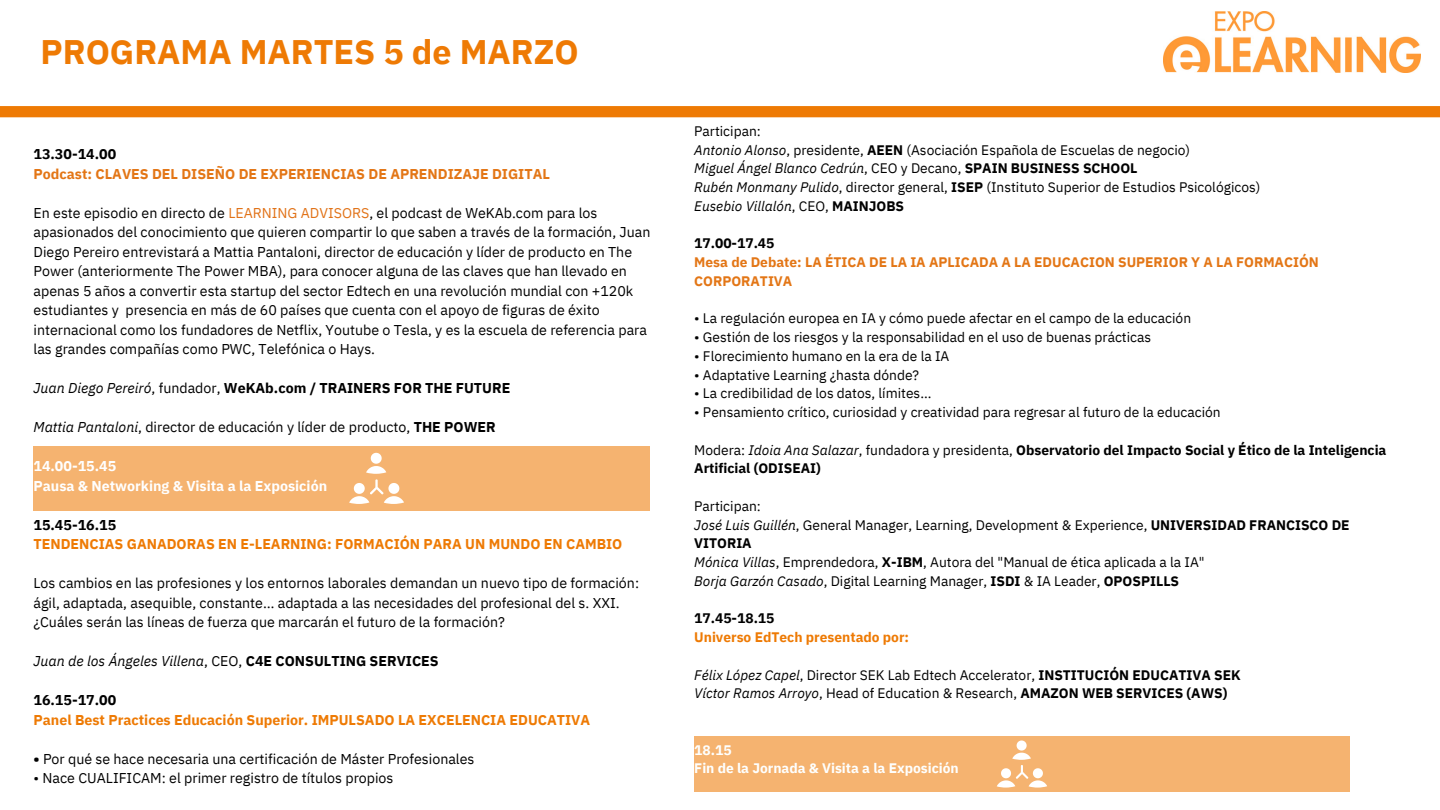
<style>
.page{position:relative;width:1440px;height:810px;background:#fff}
.page>*{position:absolute;margin:0;border:0;box-sizing:border-box;transform-origin:0 0}
.t1{font:700 34px "IBM Plex Sans";color:#ee7a04}
.t2{font:14.2px/19.5px "IBM Plex Sans";color:#000}
.t3{font:700 14.2px/19.5px "IBM Plex Sans";color:#ee7a04}
.t4{font:700 14.2px/19.5px "IBM Plex Sans";color:#e37616}
.t5{font:700 14.2px "IBM Plex Sans";color:#000}
.t6{font:italic 14.2px "IBM Plex Sans";color:#000}
.t7{font:700 14.2px/19.5px "IBM Plex Sans";color:#fff}
.t8{font:13.8px/18.8px "IBM Plex Sans";color:#000}
.t9{font:700 13.8px/18.8px "IBM Plex Sans";color:#000}
.t10{font:700 13.8px/18.8px "IBM Plex Sans";color:#e37616}
.t11{font:italic 13.8px "IBM Plex Sans";color:#000}
.t12{font:700 13.8px/18.8px "IBM Plex Sans";color:#ee7a04}
.t13{font:700 13.8px/18.8px "IBM Plex Sans";color:#fefffe}
.s1{color:#000}
.s2{color:#e17217}
.s3{font-weight:400;font-style:italic}
.s4{font-weight:400}
.s5{font-style:italic}
.s6{font-weight:700}
.s7{font-style:normal}
.s8{font-weight:700;font-style:normal}
</style>
<div class="page">
<img style="left:1164px;top:11px;width:256px;height:62px">
<div style="left:694px;top:736px;width:656px;height:56px;background:#f5b370"></div>
<div style="left:0;top:106px;width:1440px;height:11px;background:#ee7a04"></div>
<svg style="left:997px;top:741px;width:50px;height:47px"></svg>
<div style="left:34px;top:447px;width:616px;height:64px;background:#f5b370"></div>
<svg style="left:349px;top:453px;width:55px;height:51px"></svg>
<h3 class="t1" style="left:40px;top:29px;width:540px">PROGRAMA MARTES 5 de MARZO</h3>
<p class="t4" style="left:34px;top:144px;width:518px"><span class="s1">13.30-14.00<br></span>Podcast: CLAVES DEL DISEÑO DE EXPERIENCIAS DE APRENDIZAJE DIGITAL</p>
<h3 class="t2" style="left:34px;top:203px;width:618px">En este episodio en directo de <span class="s2">LEARNING ADVISORS</span>, el podcast de WeKAb.com para los apasionados del conocimiento que quieren compartir lo que saben a través de la formación, Juan Diego Pereiro entrevistará a Mattia Pantaloni, director de educación y líder de producto en The Power (anteriormente The Power MBA), para conocer alguna de las claves que han llevado en apenas 5 años a convertir esta startup del sector Edtech en una revolución mundial con +120k estudiantes y presencia en más de 60 países que cuenta con el apoyo de figuras de éxito internacional como los fundadores de Netflix, Youtube o Tesla, y es la escuela de referencia para las grandes compañías como PWC, Telefónica o Hays.</h3>
<p class="t5" style="left:34px;top:379px;width:478px"><span class="s3">Juan Diego Pereiró</span><span class="s4">, fundador,</span> WeKAb.com / TRAINERS FOR THE FUTURE</p>
<p class="t2" style="left:34px;top:417px;width:464px"><span class="s5">Mattia Pantaloni</span>, director de educación y líder de producto, <span class="s6">THE POWER</span></p>
<p class="t7" style="left:34px;top:456px;width:295px">14.00-15.45<br>Pausa &amp; Networking &amp; Visita a la Exposición</p>
<h3 class="t3" style="left:34px;top:515px;width:590px"><span class="s1">15.45-16.15<br></span>TENDENCIAS GANADORAS EN E-LEARNING: FORMACIÓN PARA UN MUNDO EN CAMBIO</h3>
<h2 class="t2" style="left:34px;top:573px;width:607px">Los cambios en las profesiones y los entornos laborales demandan un nuevo tipo de formación: ágil, adaptada, asequible, constante… adaptada a las necesidades del profesional del s. XXI.</h2>
<p class="t2" style="left:34px;top:612px;width:473px">¿Cuáles serán las líneas de fuerza que marcarán el futuro de la formación?</p>
<p class="t6" style="left:34px;top:652px;width:407px">Juan de los Ángeles Villena<span class="s7">, CEO,</span> <span class="s8">C4E CONSULTING SERVICES</span></p>
<p class="t3" style="left:34px;top:690px;width:558px"><span class="s1">16.15-17.00<br></span>Panel Best Practices Educación Superior. IMPULSADO LA EXCELENCIA EDUCATIVA</p>
<h3 class="t2" style="left:34px;top:749px;width:443px"><span class="s6">•</span> Por qué se hace necesaria una certificación de Máster Profesionales</h3>
<p class="t2" style="left:34px;top:768px;width:361px">• Nace CUALIFICAM: el primer registro de títulos propios</p>
<p class="t8" style="left:694px;top:121px;width:68px">Participan:</p>
<p class="t8" style="left:694px;top:140px;width:497px"><span class="s5">Antonio Alonso</span>, presidente, <span class="s6">AEEN</span> (Asociación Española de Escuelas de negocio)</p>
<p class="t11" style="left:694px;top:159px;width:445px">Miguel Ángel Blanco Cedrún<span class="s7">, CEO y Decano,</span> <span class="s8">SPAIN BUSINESS SCHOOL</span></p>
<p class="t8" style="left:694px;top:178px;width:568px"><span class="s5">Rubén Monmany Pulido</span>, director general, <span class="s6">ISEP</span> (Instituto Superior de Estudios Psicológicos)</p>
<p class="t11" style="left:694px;top:197px;width:211px">Eusebio Villalón<span class="s7">, CEO,</span> <span class="s8">MAINJOBS</span></p>
<p class="t10" style="left:694px;top:234px;width:626px"><span class="s1">17.00-17.45<br></span>Mesa de Debate: LA ÉTICA DE LA IA APLICADA A LA EDUCACION SUPERIOR Y A LA FORMACIÓN<br>CORPORATIVA</p>
<h3 class="t8" style="left:694px;top:309px;width:498px">• La regulación europea en IA y cómo puede afectar en el campo de la educación</h3>
<p class="t8" style="left:694px;top:328px;width:458px">• Gestión de los riesgos y la responsabilidad en el uso de buenas prácticas</p>
<p class="t8" style="left:694px;top:346px;width:257px">• Florecimiento humano en la era de la IA</p>
<p class="t8" style="left:694px;top:365px;width:226px">• Adaptative Learning ¿hasta dónde?</p>
<p class="t8" style="left:694px;top:384px;width:239px">• La credibilidad de los datos, límites…</p>
<p class="t8" style="left:694px;top:403px;width:528px">• Pensamiento crítico, curiosidad y creatividad para regresar al futuro de la educación</p>
<p class="t9" style="left:694px;top:440px;width:694px"><span class="s4">Modera:</span> <span class="s3">Idoia Ana Salazar</span><span class="s4">, fundadora y presidenta,</span> Observatorio del Impacto Social y Ético de la Inteligencia<br>Artificial (ODISEAI)</p>
<p class="t8" style="left:694px;top:496px;width:68px">Participan:</p>
<p class="t8" style="left:694px;top:515px;width:657px"><span class="s5">José Luis Guillén</span>, General Manager, Learning, Development &amp; Experience, <span class="s6">UNIVERSIDAD FRANCISCO DE<br>VITORIA</span></p>
<p class="t8" style="left:694px;top:553px;width:512px"><span class="s5">Mónica Villas</span>, Emprendedora, <span class="s6">X-IBM</span>, Autora del "Manual de ética aplicada a la IA"</p>
<p class="t8" style="left:694px;top:571px;width:486px"><span class="s5">Borja Garzón Casado</span>, Digital Learning Manager, <span class="s6">ISDI</span> &amp; IA Leader, <span class="s6">OPOSPILLS</span></p>
<p class="t12" style="left:694px;top:609px;width:216px"><span class="s1">17.45-18.15<br></span>Universo EdTech presentado por:</p>
<h3 class="t8" style="left:694px;top:665px;width:548px"><span class="s5">Félix López Capel</span>, Director SEK Lab Edtech Accelerator, <span class="s6">INSTITUCIÓN EDUCATIVA SEK</span></h3>
<p class="t8" style="left:694px;top:684px;width:535px"><span class="s5">Víctor Ramos Arroyo</span>, Head of Education &amp; Research, <span class="s6">AMAZON WEB SERVICES (AWS)</span></p>
<p class="t13" style="left:694px;top:740px;width:266px">18.15<br>Fin de la Jornada &amp; Visita a la Exposición</p>
</div>
